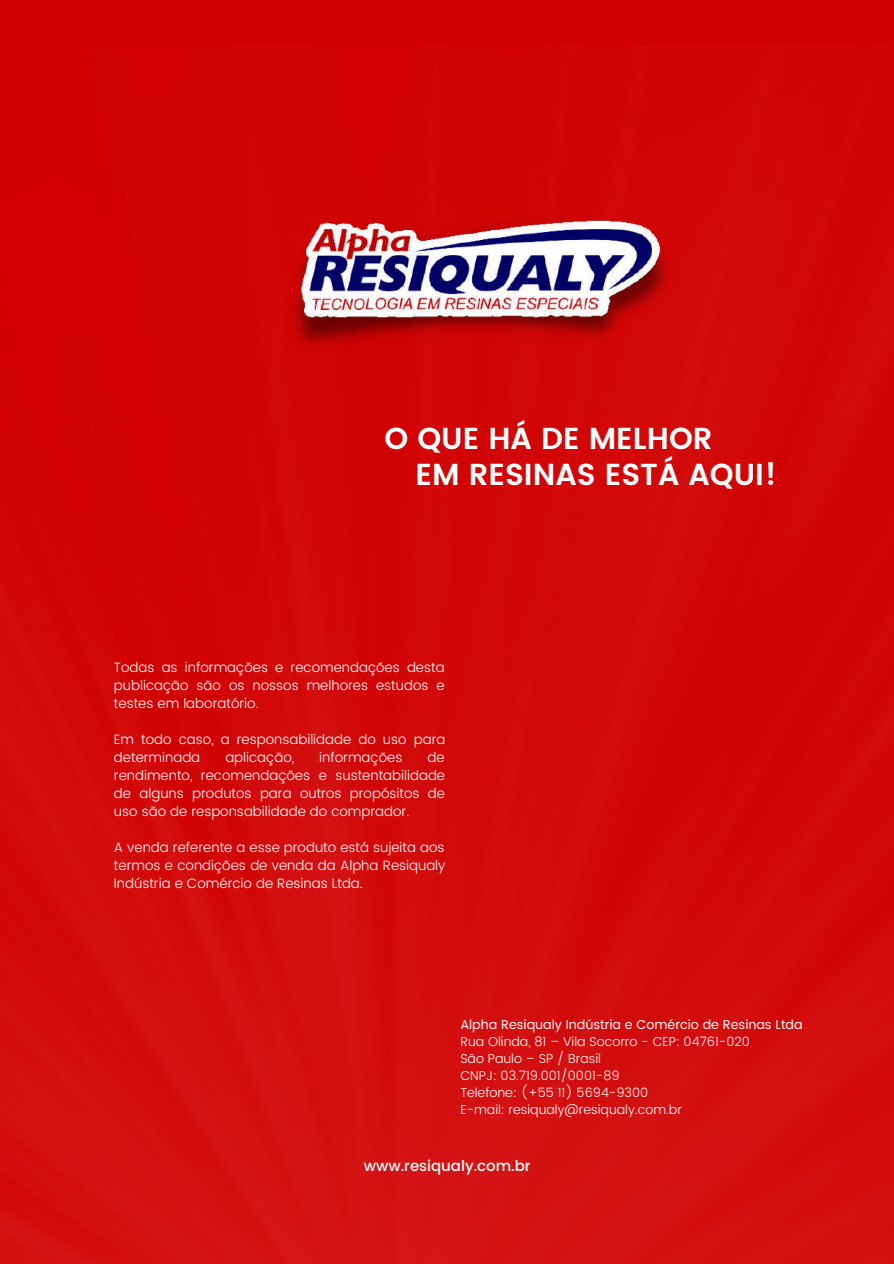
<style>
.page{position:relative;width:894px;height:1264px;background:#fff}
.page>*{position:absolute;margin:0;border:0;box-sizing:border-box;transform-origin:0 0}
.t1{font:600 30.3px/35.7px "Poppins";color:#fff}
.t2{font:500 15px "Poppins";color:#fff}
.t3{font:300 13.5px/18px "Poppins";color:#fff;text-align:justify}
.t4{font:300 12.75px/17px "Poppins";color:#fff}
.t5{font:12.75px "Poppins";color:#fff}
</style>
<div class="page">
<div style="left:0;top:0;width:893px;height:1263px;background:#d10000"></div>
<img style="left:0;top:270px;width:893px;height:993px">
<img style="left:265px;top:220px;width:427px;height:132px">
<h1 class="t1" style="left:415px;top:421px;width:362px;text-indent:-31px">O QUE HÁ DE MELHOR<br>EM RESINAS ESTÁ AQUI!</h1>
<p class="t3" style="left:114px;top:658px;width:332px">Todas as informações e recomendações desta publicação são os nossos melhores estudos e testes em laboratório.</p>
<p class="t3" style="left:114px;top:730px;width:333px">Em todo caso, a responsabilidade do uso para determinada</p>
<p class="t3" style="left:225px;top:748px;width:70px">aplicação,</p>
<p class="t3" style="left:319px;top:748px;width:85px">informações</p>
<p class="t3" style="left:114px;top:748px;width:332px;text-indent:313px">de rendimento, recomendações e sustentabilidade de alguns produtos para outros propósitos de uso são de responsabilidade do comprador.</p>
<p class="t3" style="left:114px;top:838px;width:333px">A venda referente a esse produto está sujeita aos termos e condições de venda da Alpha Resiqualy Indústria e Comércio de Resinas Ltda.</p>
<p class="t5" style="left:460px;top:1017px;width:344px">Alpha Resiqualy Indústria e Comércio de Resinas Ltda</p>
<p class="t4" style="left:460px;top:1033px;width:291px">Rua Olinda, 81 – Vila Socorro - CEP: 04761-020<br>São Paulo – SP / Brasil<br>CNPJ: 03.719.001/0001-89<br>Telefone: (+55 11) 5694-9300<br>E-mail: resiqualy@resiqualy.com.br</p>
<p class="t2" style="left:364px;top:1156px;width:168px">www.resiqualy.com.br</p>
</div>
